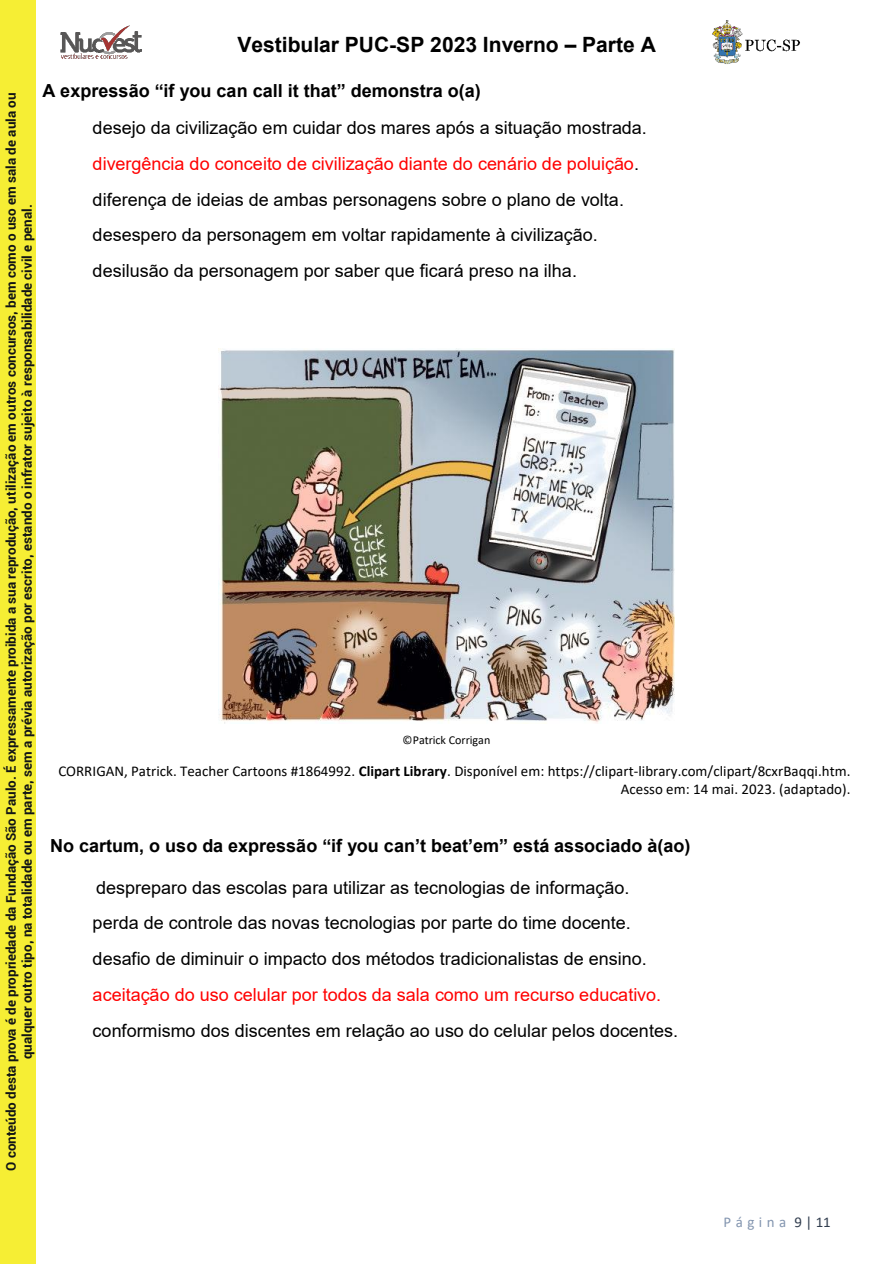
<style>
.page{position:relative;width:893px;height:1264px;background:#fff}
.page>*{position:absolute;margin:0;border:0;box-sizing:border-box;transform-origin:0 0}
.t1{font:700 21px "Arial";color:#000}
.t2{font:18px/35.7px "Arial";color:#000}
.t3{font:700 18px "Arial";color:#000}
.t4{font:18px "Arial";color:#f00}
.t5{font:15px/18.3px "Calibri";color:#000;text-align:right}
.t6{font:15px "Calibri";letter-spacing:.3em;color:#8496b0}
.t7{font:700 13.35px/16px "Roboto";color:#111416;text-align:center}
.t8{font:12px "Calibri";letter-spacing:-.005em;color:#000}
.s1{color:#f00}
.s2{font-weight:700}
.s3{color:#323e4f}
</style>
<div class="page">
<img style="left:60px;top:25px;width:82px;height:34px">
<img style="left:712px;top:20px;width:88px;height:44px">
<img style="left:218px;top:348px;width:456px;height:375px">
<div style="left:0;top:0;width:36px;height:1263px;background:#f6ee34"></div>
<p class="t1" style="left:237px;top:29px;width:420px">Vestibular PUC-SP 2023 Inverno – Parte A</p>
<p class="t3" style="left:42px;top:78px;width:440px">A expressão “if you can call it that” demonstra o(a)</p>
<p class="t2" style="left:93px;top:110px;width:555px">desejo da civilização em cuidar dos mares após a situação mostrada. <span class="s1">divergência do conceito de civilização diante do cenário de poluição</span>. diferença de ideias de ambas personagens sobre o plano de volta. desespero da personagem em voltar rapidamente à civilização. desilusão da personagem por saber que ficará preso na ilha.</p>
<p class="t7" style="left:3px;top:1170px;width:1079px;rotate:-90deg">O conteúdo desta prova é de propriedade da Fundação São Paulo. É expressamente proibida a sua reprodução, utilização em outros concursos, bem como o uso em sala de aula ou qualquer outro tipo, na totalidade ou em parte, sem a prévia autorização por escrito, estando o infrator sujeito à responsabilidade civil e penal.</p>
<p class="t8" style="left:402px;top:731px;width:89px">©Patrick Corrigan</p>
<p class="t5" style="left:58px;top:762px;width:793px">CORRIGAN, Patrick. Teacher Cartoons #1864992. <span class="s2">Clipart Library</span>. Disponível em: https://clipart-library.com/clipart/8cxrBaqqi.htm.<br>Acesso em: 14 mai. 2023. (adaptado).</p>
<p class="t3" style="left:50px;top:832px;width:642px">No cartum, o uso da expressão “if you can’t beat’em” está associado à(ao)</p>
<p class="t2" style="left:93px;top:869px;width:555px">despreparo das escolas para utilizar as tecnologias de informação. perda de controle das novas tecnologias por parte do time docente. desafio de diminuir o impacto dos métodos tradicionalistas de ensino.</p>
<p class="t4" style="left:93px;top:981px;width:570px">aceitação do uso celular por todos da sala como um recurso educativo.</p>
<p class="t2" style="left:93px;top:1012px;width:587px">conformismo dos discentes em relação ao uso do celular pelos docentes.</p>
<p class="t6" style="left:723px;top:1211px;width:109px">Página <span class="s3">9| 11</span></p>
</div>
